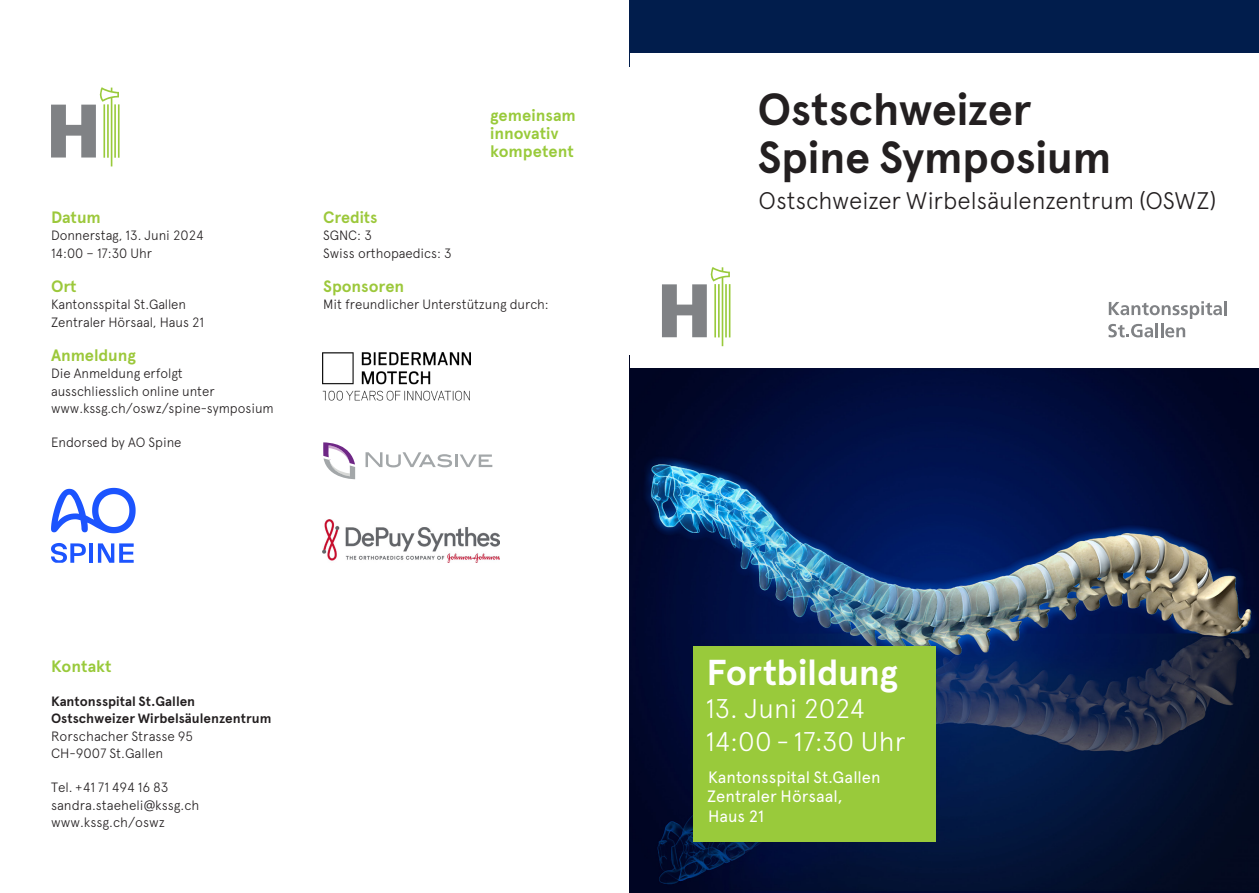
<style>
.page{position:relative;width:1259px;height:893px;background:#fff}
.page>*{position:absolute;margin:0;border:0;box-sizing:border-box;transform-origin:0 0}
.t1{font:700 45px/48px "Apercu";letter-spacing:-.01em;color:#231f20}
.t2{font:700 36px "Apercu";letter-spacing:-.01em;color:#fff}
.t3{font:300 27px/33px "Apercu";color:#fff}
.t4{font:300 24px "Apercu";letter-spacing:-.005em;color:#231f20}
.t5{font:16.5px/19.5px "Apercu";color:#fff}
.t6{font:700 16.5px/18px "Apercu";color:#99ca3b}
.t7{font:700 16.5px "Apercu";letter-spacing:-.005em;color:#9cc83b}
.t8{font:300 13.5px/17.2px "Apercu";letter-spacing:-.005em;color:#231f20}
.t9{font:700 13.5px/17.2px "Apercu";color:#231f20}
</style>
<div class="page">
<img style="left:629px;top:356px;width:630px;height:537px">
<div style="left:629px;top:0;width:630px;height:67px;background:#011d4c"></div>
<div style="left:630px;top:53px;width:629px;height:314px;background:#fff"></div>
<svg style="left:662px;top:267px;width:68px;height:79px"></svg>
<svg style="left:1108px;top:301px;width:118px;height:36px"></svg>
<svg style="left:51px;top:87px;width:69px;height:79px"></svg>
<svg style="left:365px;top:452px;width:127px;height:15px"></svg>
<svg style="left:323px;top:442px;width:32px;height:38px"></svg>
<img style="left:323px;top:353px;width:147px;height:48px">
<img style="left:323px;top:519px;width:177px;height:44px">
<svg style="left:51px;top:543px;width:35px;height:20px"></svg>
<hr style="left:89px;top:543px;width:4px;height:20px;background:#1c54fe">
<svg style="left:98px;top:543px;width:36px;height:20px"></svg>
<svg style="left:51px;top:488px;width:85px;height:45px"></svg>
<div style="left:693px;top:646px;width:242px;height:196px;background:#99ca3b"></div>
<p class="t7" style="left:51px;top:207px;width:51px">Datum</p>
<p class="t8" style="left:51px;top:227px;width:154px">Donnerstag, 13. Juni 2024<br>14:00 – 17:30 Uhr</p>
<p class="t7" style="left:51px;top:276px;width:27px">Ort</p>
<p class="t8" style="left:51px;top:296px;width:155px">Kantonsspital St.Gallen<br>Zentraler Hörsaal, Haus 21</p>
<p class="t7" style="left:51px;top:345px;width:86px">Anmeldung</p>
<p class="t8" style="left:51px;top:365px;width:224px">Die Anmeldung erfolgt ausschliesslich online unter www.kssg.ch/oswz/spine-symposium</p>
<p class="t8" style="left:51px;top:434px;width:132px">Endorsed by AO Spine</p>
<p class="t6" style="left:490px;top:106px;width:87px">gemeinsam innovativ kompetent</p>
<p class="t7" style="left:323px;top:207px;width:56px">Credits</p>
<p class="t8" style="left:323px;top:227px;width:130px">SGNC: 3<br>Swiss orthopaedics: 3</p>
<p class="t7" style="left:323px;top:276px;width:82px">Sponsoren</p>
<p class="t8" style="left:323px;top:296px;width:227px">Mit freundlicher Unterstützung durch:</p>
<p class="t6" style="left:51px;top:657px;width:62px">Kontakt</p>
<p class="t9" style="left:51px;top:693px;width:222px">Kantonsspital St.Gallen<br>Ostschweizer Wirbelsäulenzentrum</p>
<p class="t8" style="left:51px;top:727px;width:144px">Rorschacher Strasse 95<br>CH-9007 St.Gallen</p>
<p class="t8" style="left:51px;top:779px;width:150px">Tel. +41 71 494 16 83 sandra.staeheli@kssg.ch www.kssg.ch/oswz</p>
<h1 class="t1" style="left:757px;top:86px;width:356px">Ostschweizer<br>Spine Symposium</h1>
<h3 class="t4" style="left:758px;top:187px;width:459px">Ostschweizer Wirbelsäulenzentrum (OSWZ)</h3>
<h2 class="t2" style="left:706px;top:650px;width:193px">Fortbildung</h2>
<h3 class="t3" style="left:705px;top:691px;width:201px">13. Juni 2024<br>14:00 - 17:30 Uhr</h3>
<p class="t5" style="left:707px;top:767px;width:175px">Kantonsspital St.Gallen<br>Zentraler Hörsaal,<br>Haus 21</p>
</div>
